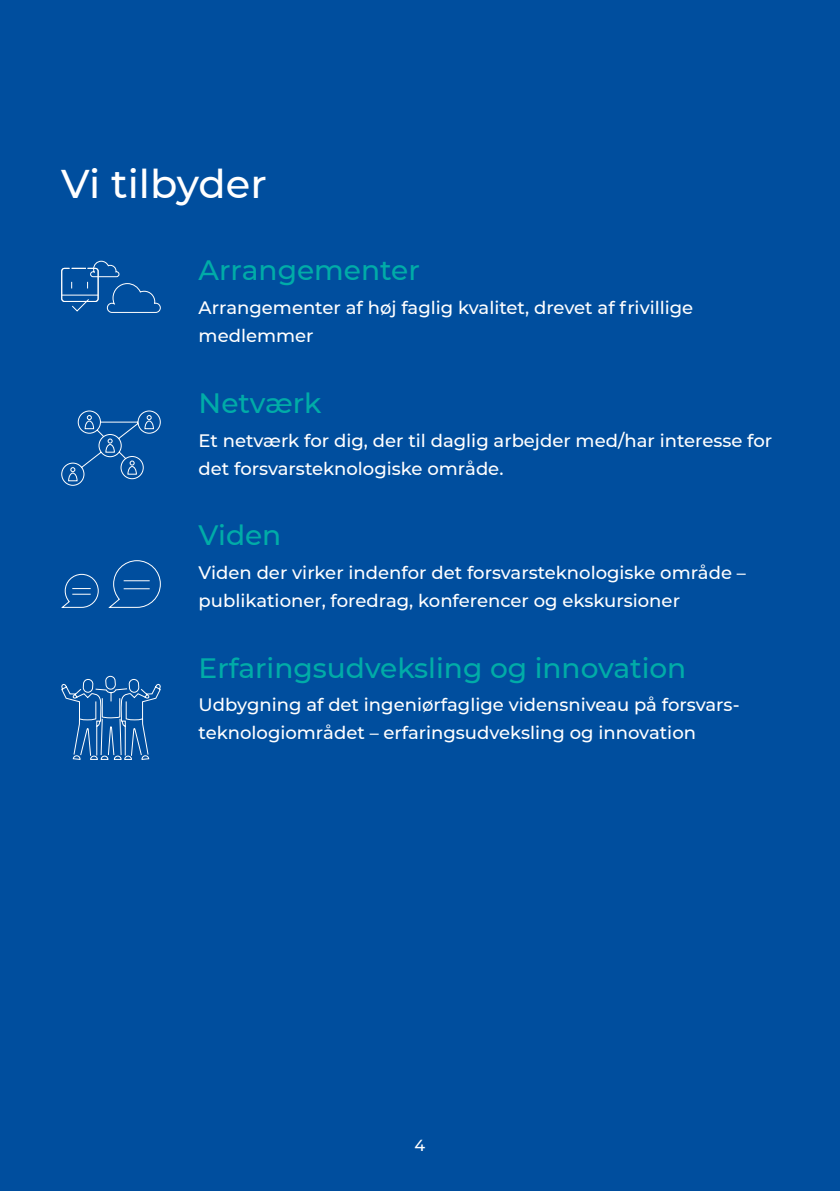
<style>
.page{position:relative;width:840px;height:1191px;background:#fff}
.page>*{position:absolute;margin:0;border:0;box-sizing:border-box;transform-origin:0 0}
.t1{font:500 40px "Montserrat";color:#fff}
.t2{font:500 28px "Montserrat";color:#00aca8}
.t3{font:500 18px/28px "Montserrat";color:#fff}
.t4{font:500 16px "Montserrat";color:#fff}
</style>
<div class="page">
<div style="left:0;top:0;width:839px;height:1191px;background:#004e9e"></div>
<svg style="left:61px;top:560px;width:100px;height:48px"></svg>
<svg style="left:61px;top:410px;width:100px;height:76px"></svg>
<svg style="left:61px;top:260px;width:100px;height:53px"></svg>
<svg style="left:61px;top:675px;width:100px;height:85px"></svg>
<h1 class="t1" style="left:61px;top:156px;width:207px">Vi tilbyder</h1>
<h2 class="t2" style="left:198px;top:251px;width:222px">Arrangementer</h2>
<p class="t3" style="left:198px;top:293px;width:496px">Arrangementer af høj faglig kvalitet, drevet af frivillige medlemmer</p>
<h2 class="t2" style="left:198px;top:383px;width:124px">Netværk</h2>
<p class="t3" style="left:198px;top:425px;width:575px">Et netværk for dig, der til daglig arbejder med/har interesse for det forsvarsteknologiske område.</p>
<h2 class="t2" style="left:198px;top:516px;width:84px">Viden</h2>
<p class="t3" style="left:198px;top:558px;width:548px">Viden der virker indenfor det forsvarsteknologiske område – publikationer, foredrag, konferencer og ekskursioner</p>
<h2 class="t2" style="left:198px;top:648px;width:489px">Erfaringsudveksling og innovation</h2>
<p class="t3" style="left:198px;top:690px;width:542px">Udbygning af det ingeniørfaglige vidensniveau på forsvars&shy;teknologiområdet – erfaringsudveksling og innovation</p>
<p class="t4" style="left:414px;top:1133px;width:12px">4</p>
</div>
